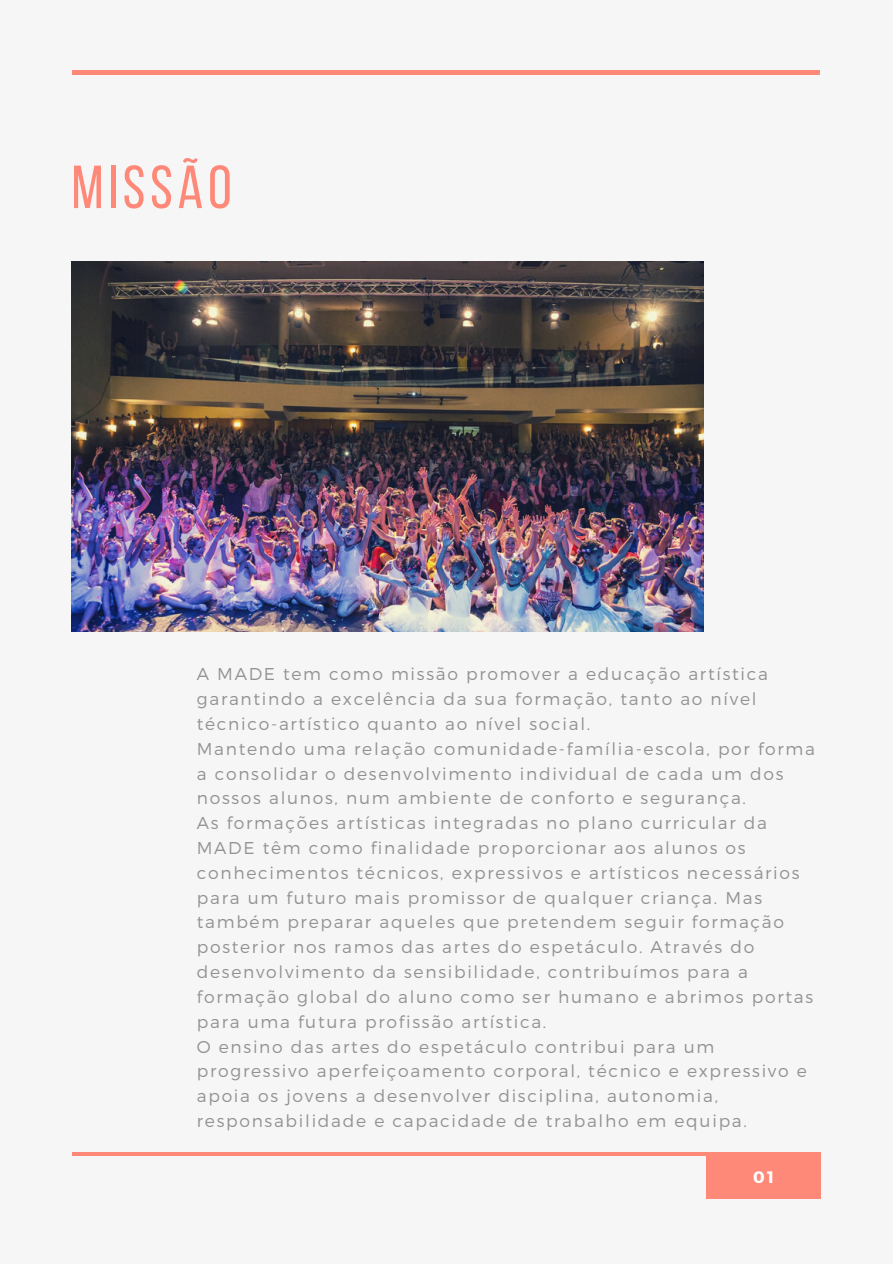
<style>
.page{position:relative;width:893px;height:1264px;background:#fff}
.page>*{position:absolute;margin:0;border:0;box-sizing:border-box;transform-origin:0 0}
.t1{font:60.75px "Bebas Neue";letter-spacing:.08em;color:#ff8979}
.t2{font:300 17.1px/24.8px "Montserrat";letter-spacing:.1em;color:#929292}
.t3{font:700 16.5px "Montserrat";color:#fff}
</style>
<div class="page">
<div style="left:0;top:0;width:892px;height:1263px;background:#f6f6f6"></div>
<hr style="left:72px;top:71px;width:747px;height:3px;background:#ff8979">
<div style="left:706px;top:1152px;width:114px;height:46px;background:#ff8979"></div>
<hr style="left:72px;top:1152px;width:747px;height:3px;background:#ff8979">
<img style="left:72px;top:262px;width:631px;height:370px">
<h1 class="t1" style="left:72px;top:162px;width:161px">MISSÃO</h1>
<p class="t2" style="left:197px;top:661px;width:572px">A MADE tem como missão promover a educação artística garantindo a excelência da sua formação, tanto ao nível técnico-artístico quanto ao nível social.</p>
<p class="t2" style="left:197px;top:735px;width:619px">Mantendo uma relação comunidade-família-escola, por forma a consolidar o desenvolvimento individual de cada um dos nossos alunos, num ambiente de conforto e segurança.</p>
<p class="t2" style="left:197px;top:809px;width:617px">As formações artísticas integradas no plano curricular da MADE têm como finalidade proporcionar aos alunos os conhecimentos técnicos, expressivos e artísticos necessários para um futuro mais promissor de qualquer criança. Mas também preparar aqueles que pretendem seguir formação posterior nos ramos das artes do espetáculo. Através do desenvolvimento da sensibilidade, contribuímos para a formação global do aluno como ser humano e abrimos portas para uma futura profissão artística.</p>
<p class="t2" style="left:197px;top:1033px;width:611px">O ensino das artes do espetáculo contribui para um progressivo aperfeiçoamento corporal, técnico e expressivo e apoia os jovens a desenvolver disciplina, autonomia, responsabilidade e capacidade de trabalho em equipa.</p>
<p class="t3" style="left:753px;top:1165px;width:22px">01</p>
</div>
